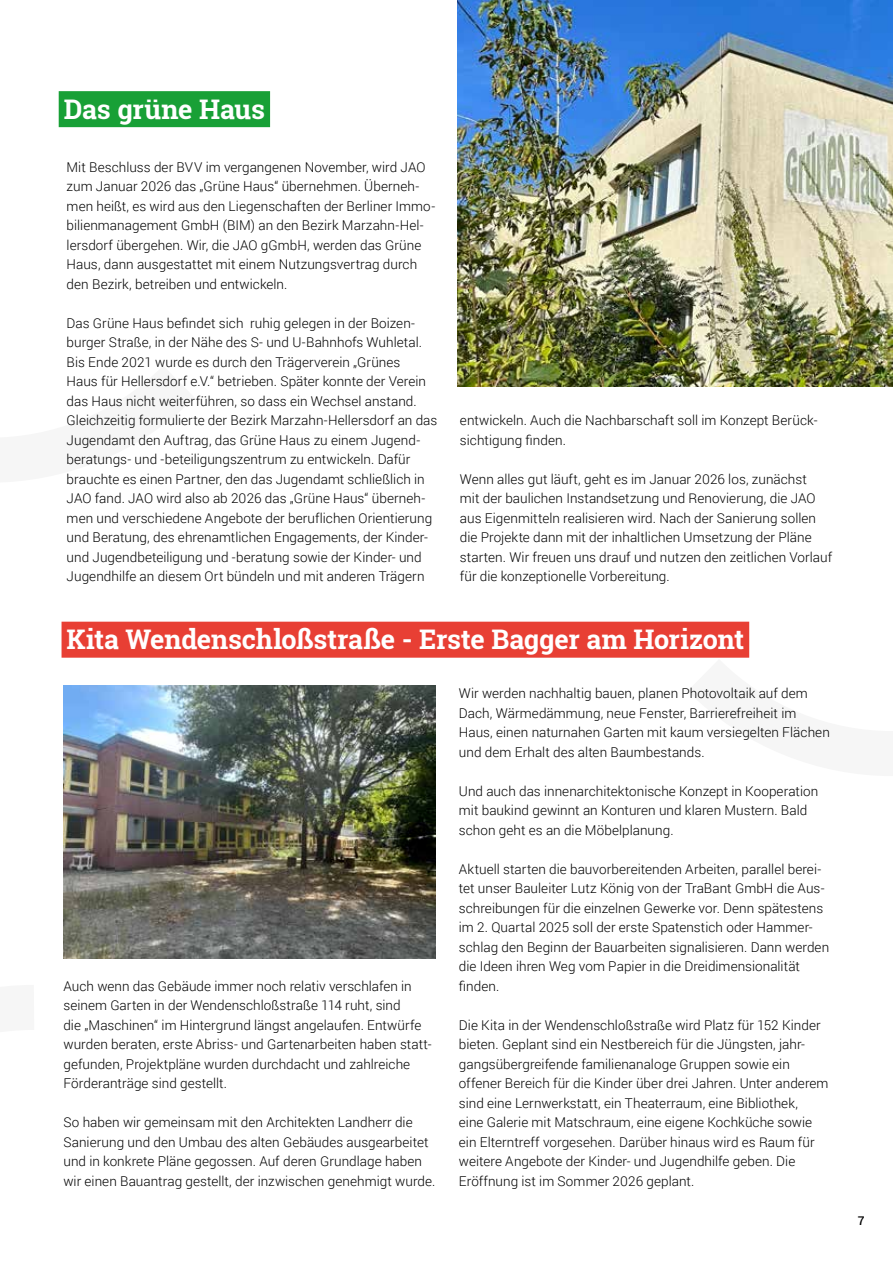
<style>
.page{position:relative;width:893px;height:1263px;background:#fff}
.page>*{position:absolute;margin:0;border:0;box-sizing:border-box;transform-origin:0 0}
.t1{font:700 27px "Roboto Slab";letter-spacing:-.005em;color:#fff}
.t2{font:300 13.5px/19.5px "Roboto";letter-spacing:.005em;color:#000}
.t3{font:500 12px "Roboto";color:#000}
</style>
<div class="page">
<img style="left:457px;top:0;width:436px;height:386px">
<div style="left:59px;top:91px;width:211px;height:36px;background:#18a036"></div>
<div style="left:62px;top:622px;width:687px;height:36px;background:#e83f34"></div>
<img style="left:64px;top:685px;width:372px;height:273px">
<h1 class="t1" style="left:64px;top:90px;width:203px">Das grüne Haus</h1>
<p class="t2" style="left:67px;top:157px;width:370px">Mit Beschluss der BVV im vergangenen November, wird JAO zum Januar 2026 das „Grüne Haus“ übernehmen. Überneh&shy;men heißt, es wird aus den Liegenschaften der Berliner Immo&shy;bilienmanagement GmbH (BIM) an den Bezirk Marzahn-Hel&shy;lersdorf übergehen. Wir, die JAO gGmbH, werden das Grüne Haus, dann ausgestattet mit einem Nutzungsvertrag durch den Bezirk, betreiben und entwickeln.</p>
<p class="t2" style="left:67px;top:313px;width:372px">Das Grüne Haus befindet sich ruhig gelegen in der Boizen&shy;burger Straße, in der Nähe des S- und U-Bahnhofs Wuhletal.<br>Bis Ende 2021 wurde es durch den Trägerverein „Grünes<br>Haus für Hellersdorf e.V.“ betrieben. Später konnte der Verein das Haus nicht weiterführen, so dass ein Wechsel anstand.<br>Gleichzeitig formulierte der Bezirk Marzahn-Hellersdorf an das Jugendamt den Auftrag, das Grüne Haus zu einem Jugend&shy;beratungs- und -beteiligungszentrum zu entwickeln. Dafür brauchte es einen Partner, den das Jugendamt schließlich in JAO fand. JAO wird also ab 2026 das „Grüne Haus“ überneh&shy;men und verschiedene Angebote der beruflichen Orientierung und Beratung, des ehrenamtlichen Engagements, der Kinder&shy;und Jugendbeteiligung und -beratung sowie der Kinder- und Jugendhilfe an diesem Ort bündeln und mit anderen Trägern</p>
<p class="t2" style="left:460px;top:410px;width:359px">entwickeln. Auch die Nachbarschaft soll im Konzept Berück&shy;sichtigung finden.</p>
<p class="t2" style="left:460px;top:469px;width:374px">Wenn alles gut läuft, geht es im Januar 2026 los, zunächst<br>mit der baulichen Instandsetzung und Renovierung, die JAO aus Eigenmitteln realisieren wird. Nach der Sanierung sollen die Projekte dann mit der inhaltlichen Umsetzung der Pläne starten. Wir freuen uns drauf und nutzen den zeitlichen Vorlauf für die konzeptionelle Vorbereitung.</p>
<h1 class="t1" style="left:67px;top:621px;width:679px">Kita Wendenschloßstraße - Erste Bagger am Horizont</h1>
<p class="t2" style="left:63px;top:976px;width:370px">Auch wenn das Gebäude immer noch relativ verschlafen in seinem Garten in der Wendenschloßstraße 114 ruht, sind<br>die „Maschinen“ im Hintergrund längst angelaufen. Entwürfe wurden beraten, erste Abriss- und Gartenarbeiten haben statt&shy;gefunden, Projektpläne wurden durchdacht und zahlreiche Förderanträge sind gestellt.</p>
<p class="t2" style="left:63px;top:1112px;width:373px">So haben wir gemeinsam mit den Architekten Landherr die Sanierung und den Umbau des alten Gebäudes ausgearbeitet und in konkrete Pläne gegossen. Auf deren Grundlage haben wir einen Bauantrag gestellt, der inzwischen genehmigt wurde.</p>
<p class="t2" style="left:459px;top:683px;width:372px">Wir werden nachhaltig bauen, planen Photovoltaik auf dem Dach, Wärmedämmung, neue Fenster, Barrierefreiheit im Haus, einen naturnahen Garten mit kaum versiegelten Flächen und dem Erhalt des alten Baumbestands.</p>
<p class="t2" style="left:459px;top:780px;width:361px">Und auch das innenarchitektonische Konzept in Kooperation mit baukind gewinnt an Konturen und klaren Mustern. Bald schon geht es an die Möbelplanung.</p>
<p class="t2" style="left:459px;top:858px;width:372px">Aktuell starten die bauvorbereitenden Arbeiten, parallel berei&shy;tet unser Bauleiter Lutz König von der TraBant GmbH die Aus&shy;schreibungen für die einzelnen Gewerke vor. Denn spätestens im 2. Quartal 2025 soll der erste Spatenstich oder Hammer&shy;schlag den Beginn der Bauarbeiten signalisieren. Dann werden die Ideen ihren Weg vom Papier in die Dreidimensionalität finden.</p>
<p class="t2" style="left:459px;top:1014px;width:371px">Die Kita in der Wendenschloßstraße wird Platz für 152 Kinder bieten. Geplant sind ein Nestbereich für die Jüngsten, jahr&shy;gangsübergreifende familienanaloge Gruppen sowie ein offener Bereich für die Kinder über drei Jahren. Unter anderem sind eine Lernwerkstatt, ein Theaterraum, eine Bibliothek,<br>eine Galerie mit Matschraum, eine eigene Kochküche sowie ein Elterntreff vorgesehen. Darüber hinaus wird es Raum für weitere Angebote der Kinder- und Jugendhilfe geben. Die Eröffnung ist im Sommer 2026 geplant.</p>
<p class="t3" style="left:858px;top:1212px;width:8px">7</p>
</div>
